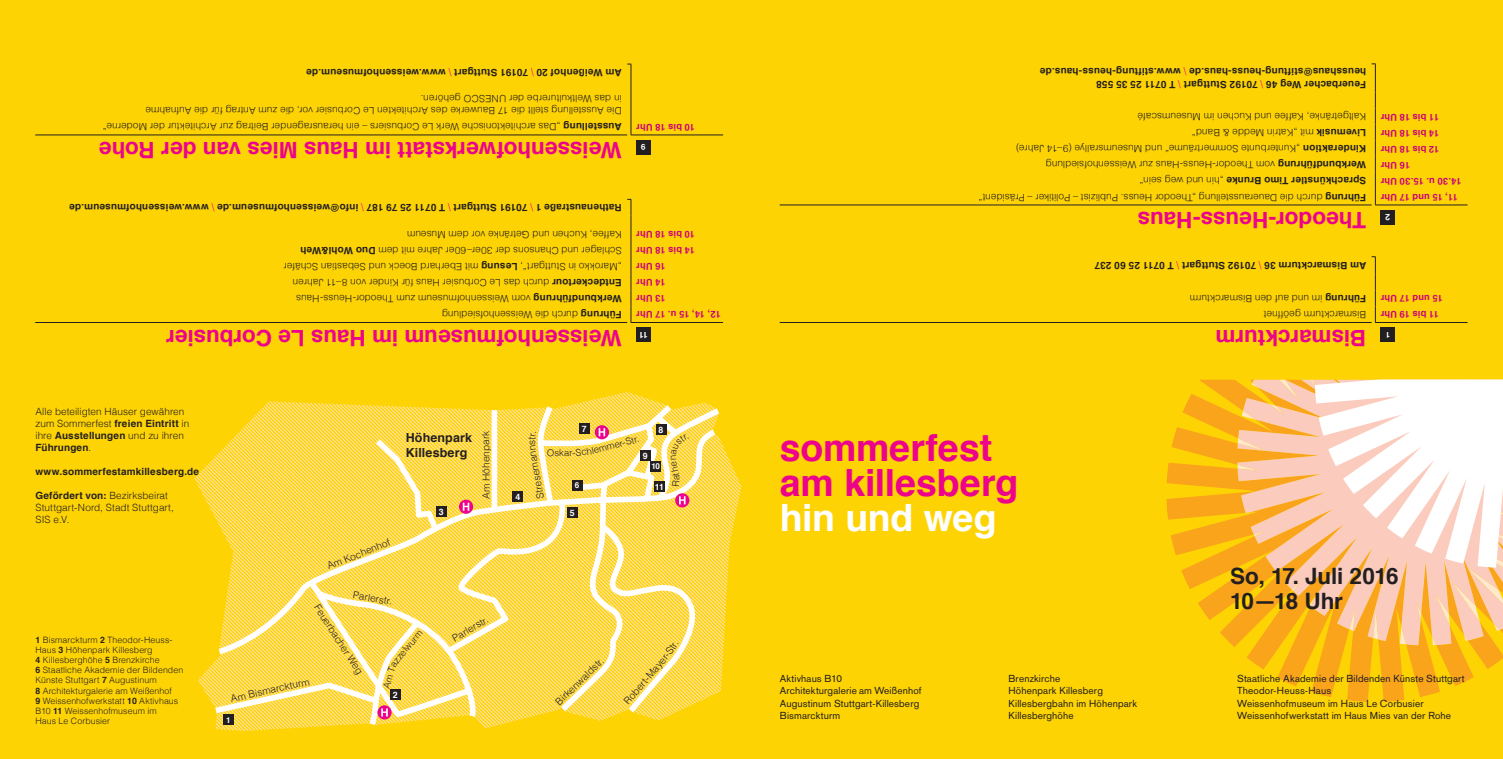
<style>
.page{position:relative;width:1503px;height:759px;background:#fff}
.page>*{position:absolute;margin:0;border:0;box-sizing:border-box;transform-origin:0 0}
.t1{font:700 37.5px/35px "Helvetica";letter-spacing:-.005em;color:#ed028c}
.t2{font:700 37.5px "Helvetica";letter-spacing:-.015em;color:#fff}
.t3{font:700 22.5px "Helvetica";letter-spacing:-.005em;color:#ed028c}
.t4{font:700 22.5px/25px "Helvetica";letter-spacing:-.01em;color:#231f20}
.t5{font:700 12.5px/15px "Helvetica";letter-spacing:.01em;color:#231f20}
.t6{font:300 10px/12px "Helvetica";letter-spacing:.005em;color:#231f20}
.t7{font:700 10px/12.5px "Helvetica";letter-spacing:.015em;color:#231f20}
.t8{font:10px/12.5px "Akzidenz Grotesk";letter-spacing:.015em;color:#231f20}
.t9{font:300 9.5px "Helvetica";color:#231f20}
.t10{font:700 9.38px "Helvetica";letter-spacing:.015em;color:#cc017a}
.t11{font:700 9.38px "Helvetica";letter-spacing:-.025em;color:#cc017a}
.t12{font:300 8.75px/10px "Helvetica";letter-spacing:.01em;color:#231f20}
.t13{font:700 8.75px "Helvetica";color:#fff}
.t14{font:700 8.12px "Helvetica";color:#fff}
.s1{font-weight:300;color:#ed028c}
.s2{font-weight:700}
.s3{font-weight:300}
</style>
<div class="page">
<div style="left:0;top:0;width:1502px;height:758px;background:#fed304"></div>
<svg style="left:1166px;top:379px;width:336px;height:322px"></svg>
<svg style="left:1237px;top:379px;width:265px;height:266px;background:#fabd6d"></svg>
<svg style="left:1314px;top:379px;width:188px;height:188px;background:#fdebe3"></svg>
<hr style="left:779px;top:322px;width:592px;height:1px;background:#231f20">
<hr style="left:1374px;top:322px;width:93px;height:1px;background:#231f20">
<svg style="left:1371px;top:256px;width:4px;height:66px"></svg>
<div style="left:1380px;top:328px;width:14px;height:14px;background:#231f20"></div>
<hr style="left:1374px;top:204px;width:93px;height:1px;background:#231f20">
<svg style="left:1371px;top:63px;width:4px;height:141px"></svg>
<hr style="left:779px;top:204px;width:592px;height:1px;background:#231f20">
<div style="left:1380px;top:210px;width:14px;height:14px;background:#231f20"></div>
<hr style="left:35px;top:322px;width:592px;height:1px;background:#231f20">
<hr style="left:630px;top:322px;width:93px;height:1px;background:#231f20">
<svg style="left:627px;top:199px;width:4px;height:123px"></svg>
<div style="left:636px;top:328px;width:14px;height:14px;background:#231f20"></div>
<hr style="left:35px;top:135px;width:592px;height:1px;background:#231f20">
<hr style="left:630px;top:135px;width:93px;height:1px;background:#231f20">
<svg style="left:627px;top:64px;width:4px;height:71px"></svg>
<div style="left:636px;top:140px;width:14px;height:14px;background:#231f20"></div>
<svg style="left:194px;top:392px;width:547px;height:338px"></svg>
<p class="t7" style="left:622px;top:78px;width:317px;rotate:-180deg">Am Weißenhof 20 <span class="s1">\</span> 70191 Stuttgart <span class="s1">\</span> www.weissenhofmuseum.de</p>
<p class="t6" style="left:622px;top:118px;width:478px;rotate:-180deg">Die Ausstellung stellt die 17 Bauwerke des Architekten Le Corbusier vor, die zum Antrag für die Aufnahme in das Weltkulturerbe der UNESCO gehören.</p>
<p class="t6" style="left:622px;top:134px;width:520px;rotate:-180deg"><span class="s2">Ausstellung</span> „Das architektonische Werk Le Corbusiers – ein herausragender Beitrag zur Architektur der Moderne“</p>
<p class="t10" style="left:695px;top:135px;width:60px;rotate:-180deg">10 bis 18 Uhr</p>
<h2 class="t3" style="left:622px;top:168px;width:524px;rotate:-180deg">Weissenhofwerkstatt im Haus Mies van der Rohe</h2>
<p class="t14" style="left:645px;top:154px;width:6px;rotate:-180deg">9</p>
<p class="t7" style="left:622px;top:213px;width:554px;rotate:-180deg">Rathenaustraße 1 <span class="s1">\</span> 70191 Stuttgart <span class="s1">\</span> T 0711 25 79 187 <span class="s1">\</span> info@weissenhofmuseum.de <span class="s1">\</span> www.weissenhofmuseum.de</p>
<p class="t6" style="left:622px;top:241px;width:216px;rotate:-180deg">Kaffee, Kuchen und Getränke vor dem Museum</p>
<p class="t10" style="left:695px;top:242px;width:60px;rotate:-180deg">10 bis 18 Uhr</p>
<p class="t6" style="left:622px;top:257px;width:323px;rotate:-180deg">Schlager und Chansons der 30er–60er Jahre mit dem <span class="s2">Duo Wohl&amp;Weh</span></p>
<p class="t10" style="left:694px;top:258px;width:60px;rotate:-180deg">14 bis 18 Uhr</p>
<p class="t6" style="left:622px;top:273px;width:340px;rotate:-180deg">„Marokko in Stuttgart“, <span class="s2">Lesung</span> mit Eberhard Boeck und Sebastian Schäfer</p>
<p class="t10" style="left:665px;top:274px;width:31px;rotate:-180deg">16 Uhr</p>
<p class="t6" style="left:622px;top:289px;width:331px;rotate:-180deg"><span class="s2">Entdeckertour</span> durch das Le Corbusier Haus für Kinder von 8–11 Jahren</p>
<p class="t10" style="left:665px;top:290px;width:31px;rotate:-180deg">14 Uhr</p>
<p class="t6" style="left:622px;top:305px;width:327px;rotate:-180deg"><span class="s2">Werkbundführung</span> vom Weissenhofmuseum zum Theodor-Heuss-Haus</p>
<p class="t10" style="left:665px;top:306px;width:31px;rotate:-180deg">13 Uhr</p>
<p class="t6" style="left:622px;top:321px;width:181px;rotate:-180deg"><span class="s2">Führung</span> durch die Weissenhofsiedlung</p>
<p class="t11" style="left:720px;top:322px;width:86px;rotate:-180deg">12, 14, 15 u. 17 Uhr</p>
<h2 class="t3" style="left:622px;top:355px;width:457px;rotate:-180deg">Weissenhofmuseum im Haus Le Corbusier</h2>
<p class="t13" style="left:648px;top:341px;width:11px;rotate:-180deg">11</p>
<p class="t6" style="left:35px;top:404px;width:155px">Alle beteiligten Häuser gewähren zum Sommerfest <span class="s2">freien Eintritt</span> in ihre <span class="s2">Ausstellungen</span> und zu ihren<br><span class="s2">Führungen</span>.</p>
<p class="t7" style="left:35px;top:465px;width:165px">www.sommerfestamkillesberg.de</p>
<p class="t6" style="left:35px;top:488px;width:140px"><span class="s2">Gefördert von:</span> Bezirksbeirat<br>Stuttgart-Nord, Stadt Stuttgart,<br>SIS e.V.</p>
<p class="t12" style="left:35px;top:634px;width:149px"><span class="s2">1</span> Bismarckturm <span class="s2">2</span> Theodor-Heuss-<br>Haus <span class="s2">3</span> Höhenpark Killesberg<br><span class="s2">4</span> Killesberghöhe <span class="s2">5</span> Brenz kirche<br><span class="s2">6</span> Staatliche Akademie der Bildenden<br>Künste Stuttgart <span class="s2">7</span> Augustinum<br><span class="s2">8</span> Architekturgalerie am Weißenhof<br><span class="s2">9</span> Weissenhofwerkstatt <span class="s2">10</span> Aktivhaus<br>B10 <span class="s2">11</span> Weissenhofmuseum im<br>Haus Le Corbusier</p>
<p class="t6" style="left:325px;top:559px;width:68px;rotate:-21deg">Am Kochenhof</p>
<p class="t6" style="left:354px;top:587px;width:41px;rotate:10deg">Parlerstr.</p>
<p class="t6" style="left:322px;top:601px;width:83px;rotate:57deg">Feuerbacher Weg</p>
<p class="t6" style="left:229px;top:691px;width:82px;rotate:-12deg">Am Bismarckturm</p>
<p class="t14" style="left:226px;top:712px;width:6px">1</p>
<p class="t13" style="left:393px;top:687px;width:6px">2</p>
<p class="t5" style="left:406px;top:430px;width:68px">Höhenpark<br>Killesberg</p>
<p class="t6" style="left:480px;top:499px;width:70px;rotate:-91deg">Am Höhenpark</p>
<p class="t13" style="left:515px;top:489px;width:6px">4</p>
<p class="t6" style="left:533px;top:493px;width:24px;rotate:-100deg">trese</p>
<p class="t9" style="left:559px;top:444px;width:6px">k</p>
<p class="t13" style="left:582px;top:421px;width:6px">7</p>
<p class="t14" style="left:575px;top:479px;width:6px">6</p>
<p class="t13" style="left:439px;top:504px;width:6px">3</p>
<p class="t13" style="left:570px;top:506px;width:6px">5</p>
<p class="t6" style="left:450px;top:632px;width:41px;rotate:-30deg">Parlerstr.</p>
<p class="t6" style="left:552px;top:697px;width:64px;rotate:-44deg">Birkenwaldstr.</p>
<p class="t9" style="left:617px;top:436px;width:17px;rotate:-16deg">r-St</p>
<p class="t13" style="left:642px;top:448px;width:6px">9</p>
<p class="t13" style="left:658px;top:422px;width:6px">8</p>
<p class="t14" style="left:651px;top:459px;width:10px">10</p>
<p class="t13" style="left:655px;top:480px;width:11px">11</p>
<p class="t6" style="left:628px;top:688px;width:42px;rotate:-49deg">bert-May</p>
<p class="t7" style="left:1366px;top:91px;width:328px;rotate:-180deg">Feuerbacher Weg 46 <span class="s1">\</span> 70192 Stuttgart <span class="s1">\</span> T 0711 25 35 558 heusshaus@stiftung-heuss-haus.de <span class="s1">\</span> www.stiftung-heuss-haus.de</p>
<p class="t6" style="left:1366px;top:123px;width:230px;rotate:-180deg">Kaltgetränke, Kaffee und Kuchen im Museumscafé</p>
<p class="t10" style="left:1438px;top:124px;width:60px;rotate:-180deg">11 bis 18 Uhr</p>
<p class="t6" style="left:1366px;top:139px;width:176px;rotate:-180deg"><span class="s2">Livemusik</span> mit „Katrin Medde &amp; Band“</p>
<p class="t10" style="left:1439px;top:140px;width:60px;rotate:-180deg">14 bis 18 Uhr</p>
<p class="t6" style="left:1366px;top:155px;width:352px;rotate:-180deg"><span class="s2">Kinderaktion</span> „Kunterbunte Sommerträume“ und Museumsrallye (9–14 Jahre)</p>
<p class="t10" style="left:1439px;top:156px;width:60px;rotate:-180deg">12 bis 18 Uhr</p>
<p class="t6" style="left:1366px;top:171px;width:322px;rotate:-180deg"><span class="s2">Werkbundführung</span> vom Theodor-Heuss-Haus zur Weissenhofsiedlung</p>
<p class="t10" style="left:1409px;top:173px;width:31px;rotate:-180deg">16 Uhr</p>
<p class="t7" style="left:1366px;top:187px;width:228px;rotate:-180deg">Sprachkünstler Timo Brunke <span class="s3">„hin und weg sein“</span></p>
<p class="t10" style="left:1461px;top:189px;width:82px;rotate:-180deg">14.30 u. 15.30 Uhr</p>
<p class="t6" style="left:1366px;top:204px;width:389px;rotate:-180deg"><span class="s2">Führung</span> durch die Dauerausstellung „Theodor Heuss. Publizist – Politiker – Präsident“</p>
<p class="t10" style="left:1457px;top:205px;width:78px;rotate:-180deg">11, 15 und 17 Uhr</p>
<h2 class="t3" style="left:1366px;top:238px;width:230px;rotate:-180deg">Theodor-Heuss-Haus</h2>
<p class="t13" style="left:1390px;top:224px;width:6px;rotate:-180deg">2</p>
<p class="t7" style="left:1366px;top:271px;width:273px;rotate:-180deg">Am Bismarckturm 36 <span class="s1">\</span> 70192 Stuttgart <span class="s1">\</span> T 0711 25 60 237</p>
<p class="t6" style="left:1366px;top:305px;width:178px;rotate:-180deg"><span class="s2">Führung</span> im und auf den Bismarckturm</p>
<p class="t10" style="left:1442px;top:306px;width:64px;rotate:-180deg">15 und 17 Uhr</p>
<p class="t6" style="left:1366px;top:321px;width:104px;rotate:-180deg">Bismarckturm geöffnet</p>
<p class="t10" style="left:1438px;top:322px;width:60px;rotate:-180deg">11 bis 19 Uhr</p>
<h1 class="t1" style="left:780px;top:430px;width:240px">sommerfest am killesberg</h1>
<h1 class="t2" style="left:780px;top:487px;width:218px">hin und weg</h1>
<p class="t8" style="left:780px;top:671px;width:143px">Aktivhaus B10<br>Architekturgalerie am Weißenhof<br>Augustinum Stuttgart-Killesberg<br>Bismarckturm</p>
<p class="t8" style="left:1008px;top:671px;width:130px">Brenzkirche<br>Höhenpark Killesberg<br>Killesbergbahn im Höhenpark<br>Killesberghöhe</p>
<h2 class="t3" style="left:1366px;top:355px;width:152px;rotate:-180deg">Bismarckturm</h2>
<p class="t14" style="left:1389px;top:341px;width:6px;rotate:-180deg">1</p>
<h2 class="t4" style="left:1230px;top:563px;width:170px">So, 17. Juli 2016<br>10—18 Uhr</h2>
<p class="t8" style="left:1237px;top:671px;width:229px">Staatliche Akademie der Bildenden Künste Stuttgart Theodor-Heuss-Haus<br>Weissenhofmuseum im Haus Le Corbusier Weissenhofwerkstatt im Haus Mies van der Rohe</p>
</div>
